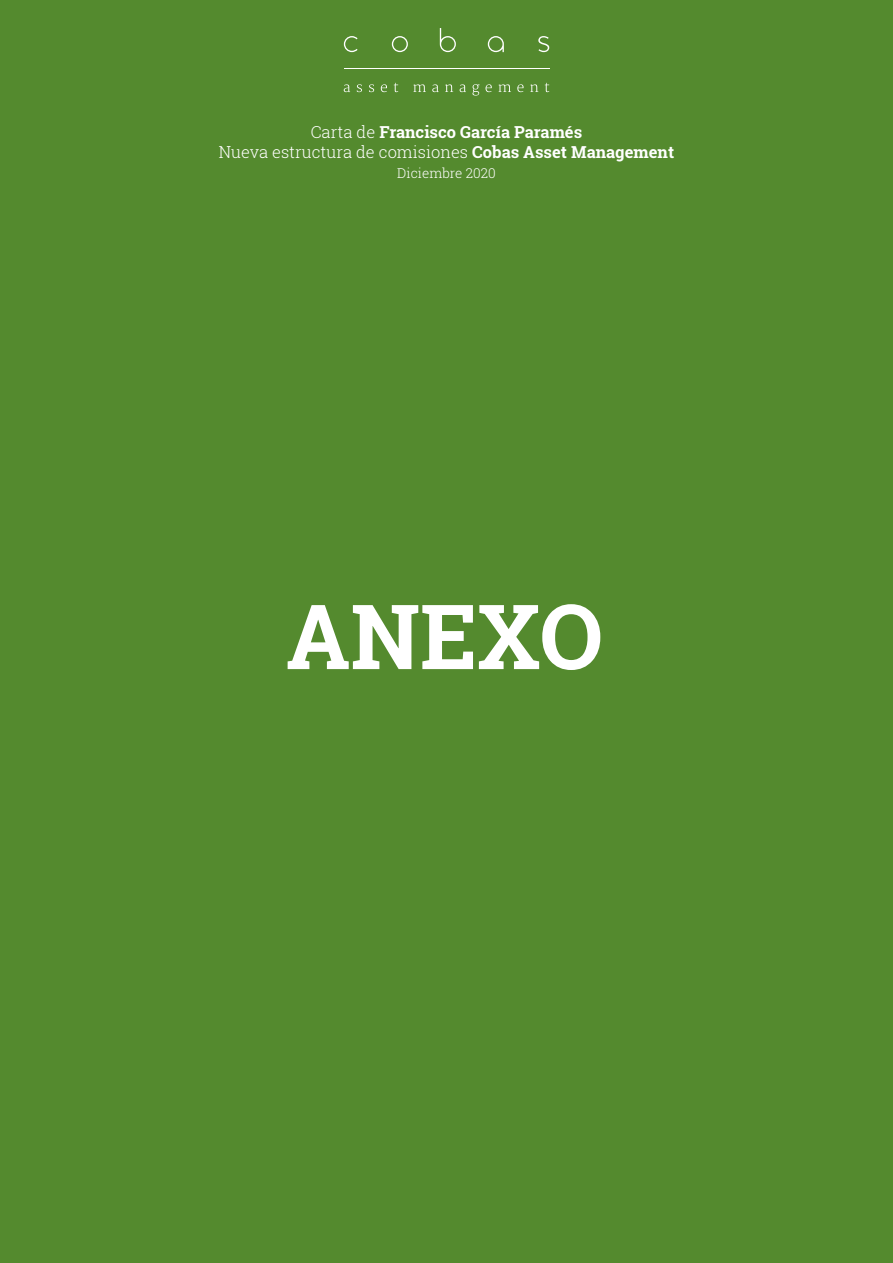
<style>
.page{position:relative;width:893px;height:1263px;background:#548a2e}
.page>*{position:absolute;margin:0;border:0;box-sizing:border-box;transform-origin:0 0}
.t1{font:700 90px "Roboto Slab";color:#fff}
.t2{font:700 16.5px/19.5px "Roboto Slab";color:#fff;text-align:center}
.t3{font:300 13.5px "Roboto Slab";color:#fff}
.s1{font-weight:300}
</style>
<div class="page">
<hr style="left:344px;top:68px;width:205px;height:1px;background:#fff">
<svg style="left:488px;top:36px;width:16px;height:16px"></svg>
<svg style="left:344px;top:36px;width:14px;height:16px"></svg>
<svg style="left:392px;top:36px;width:16px;height:16px"></svg>
<svg style="left:538px;top:36px;width:11px;height:16px"></svg>
<svg style="left:440px;top:28px;width:16px;height:24px"></svg>
<svg style="left:344px;top:84px;width:6px;height:8px"></svg>
<svg style="left:357px;top:84px;width:5px;height:8px"></svg>
<svg style="left:369px;top:84px;width:5px;height:8px"></svg>
<svg style="left:381px;top:84px;width:6px;height:8px"></svg>
<svg style="left:394px;top:83px;width:4px;height:9px"></svg>
<svg style="left:413px;top:84px;width:13px;height:8px"></svg>
<svg style="left:432px;top:84px;width:7px;height:8px"></svg>
<svg style="left:445px;top:84px;width:8px;height:8px"></svg>
<svg style="left:460px;top:84px;width:6px;height:8px"></svg>
<svg style="left:472px;top:84px;width:7px;height:12px"></svg>
<svg style="left:485px;top:84px;width:7px;height:8px"></svg>
<svg style="left:499px;top:84px;width:12px;height:8px"></svg>
<svg style="left:517px;top:84px;width:7px;height:8px"></svg>
<svg style="left:530px;top:84px;width:8px;height:8px"></svg>
<svg style="left:545px;top:83px;width:4px;height:9px"></svg>
<p class="t2" style="left:219px;top:122px;width:457px"><span class="s1">Carta de</span> Francisco García Paramés<br><span class="s1">Nueva estructura de comisiones</span> Cobas Asset Management</p>
<p class="t3" style="left:397px;top:163px;width:100px">Diciembre 2020</p>
<h1 class="t1" style="left:286px;top:575px;width:319px">ANEXO</h1>
</div>
